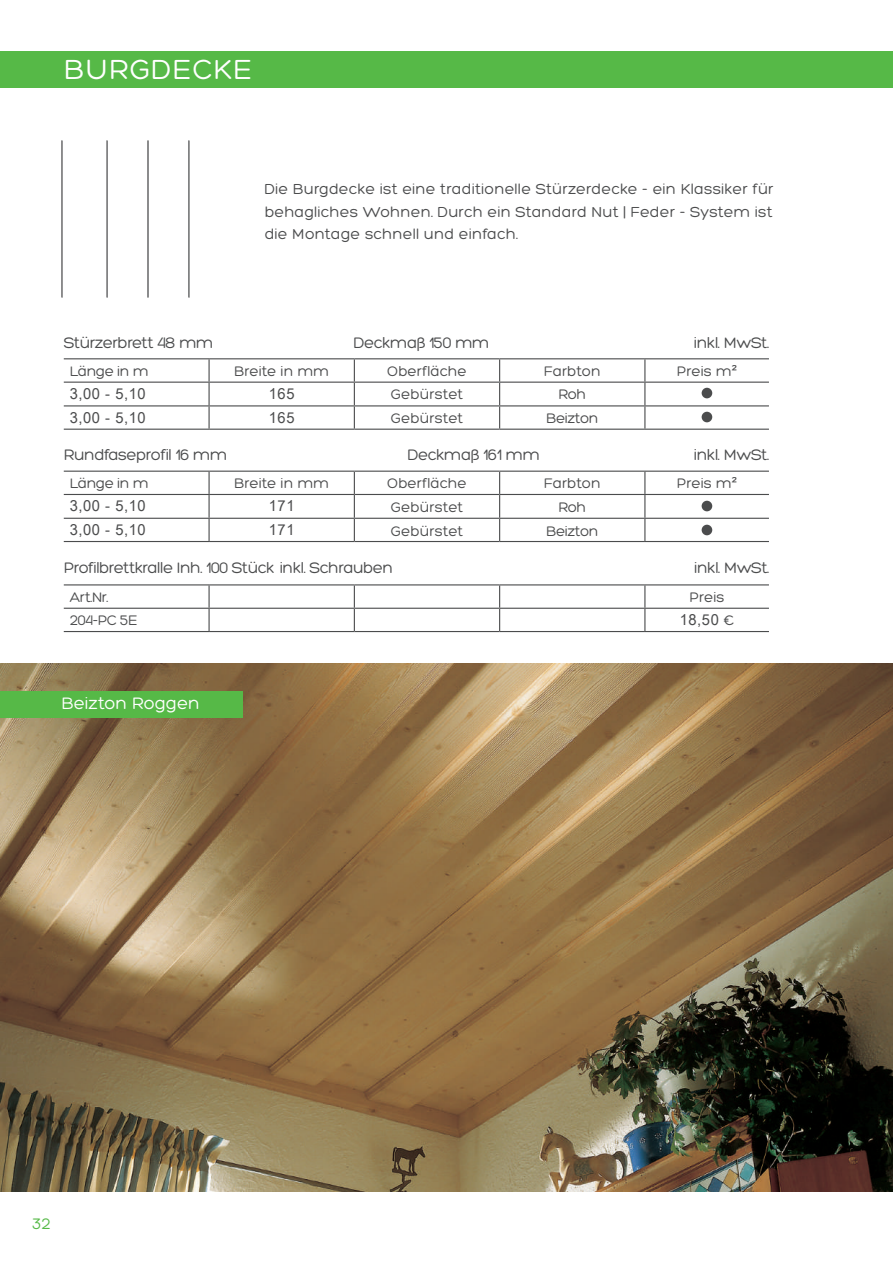
<style>
.page{position:relative;width:893px;height:1263px;background:#fff}
.page>*{position:absolute;margin:0;border:0;box-sizing:border-box;transform-origin:0 0}
.t1{font:30px "Hero";letter-spacing:.03em;color:#fff}
.t2{font:18px "Hero";color:#fff}
.t3{font:16.5px "Hero";letter-spacing:-.03em;color:#4b4c4d}
.t4{font:16.5px "Hero";color:#56b947}
.t5{font:15.75px/22px "Hero";letter-spacing:.01em;color:#4b4c4d;text-align:justify}
.t6{font:15px "Hero";color:#4b4c4d}
.t7{font:15px "Arial Narrow";letter-spacing:.03em;color:#4b4c4d;scale:1.2 1}
.t8{font:15px "Hero";letter-spacing:-.03em;color:#4b4c4d}
.s1{font-family:"Arial"}
.s2{font-family:"Hero"}
</style>
<div class="page">
<svg style="left:147px;top:140px;width:2px;height:158px"></svg>
<svg style="left:106px;top:140px;width:2px;height:158px"></svg>
<svg style="left:188px;top:140px;width:2px;height:158px"></svg>
<img style="left:0;top:663px;width:893px;height:529px">
<hr style="left:64px;top:358px;width:145px;height:1px;background:#4b4c4d">
<hr style="left:209px;top:358px;width:145px;height:1px;background:#4b4c4d">
<hr style="left:208px;top:359px;width:2px;height:23px;background:#4b4c4d">
<hr style="left:354px;top:358px;width:146px;height:1px;background:#4b4c4d">
<hr style="left:500px;top:358px;width:145px;height:1px;background:#4b4c4d">
<hr style="left:645px;top:358px;width:124px;height:1px;background:#4b4c4d">
<hr style="left:64px;top:382px;width:145px;height:1px;background:#4b4c4d">
<hr style="left:209px;top:382px;width:145px;height:1px;background:#4b4c4d">
<hr style="left:208px;top:383px;width:2px;height:22px;background:#4b4c4d">
<hr style="left:354px;top:382px;width:146px;height:1px;background:#4b4c4d">
<hr style="left:500px;top:382px;width:145px;height:1px;background:#4b4c4d">
<hr style="left:645px;top:382px;width:124px;height:1px;background:#4b4c4d">
<hr style="left:64px;top:405px;width:145px;height:1px;background:#4b4c4d">
<hr style="left:209px;top:405px;width:145px;height:1px;background:#4b4c4d">
<hr style="left:208px;top:406px;width:2px;height:23px;background:#4b4c4d">
<hr style="left:354px;top:405px;width:146px;height:1px;background:#4b4c4d">
<svg style="left:354px;top:359px;width:1px;height:70px"></svg>
<hr style="left:500px;top:405px;width:145px;height:1px;background:#4b4c4d">
<svg style="left:499px;top:359px;width:1px;height:70px"></svg>
<hr style="left:645px;top:405px;width:124px;height:1px;background:#4b4c4d">
<svg style="left:644px;top:359px;width:1px;height:70px"></svg>
<hr style="left:64px;top:429px;width:145px;height:1px;background:#4b4c4d">
<hr style="left:209px;top:429px;width:145px;height:1px;background:#4b4c4d">
<hr style="left:354px;top:429px;width:146px;height:1px;background:#4b4c4d">
<hr style="left:500px;top:429px;width:145px;height:1px;background:#4b4c4d">
<hr style="left:645px;top:429px;width:124px;height:1px;background:#4b4c4d">
<hr style="left:64px;top:471px;width:145px;height:1px;background:#4b4c4d">
<hr style="left:209px;top:471px;width:145px;height:1px;background:#4b4c4d">
<hr style="left:208px;top:472px;width:2px;height:22px;background:#4b4c4d">
<hr style="left:354px;top:471px;width:146px;height:1px;background:#4b4c4d">
<hr style="left:500px;top:471px;width:145px;height:1px;background:#4b4c4d">
<hr style="left:645px;top:471px;width:124px;height:1px;background:#4b4c4d">
<hr style="left:64px;top:494px;width:145px;height:1px;background:#4b4c4d">
<hr style="left:209px;top:494px;width:145px;height:1px;background:#4b4c4d">
<hr style="left:208px;top:495px;width:2px;height:23px;background:#4b4c4d">
<hr style="left:354px;top:494px;width:146px;height:1px;background:#4b4c4d">
<hr style="left:500px;top:494px;width:145px;height:1px;background:#4b4c4d">
<hr style="left:645px;top:494px;width:124px;height:1px;background:#4b4c4d">
<hr style="left:64px;top:518px;width:145px;height:1px;background:#4b4c4d">
<hr style="left:209px;top:518px;width:145px;height:1px;background:#4b4c4d">
<hr style="left:208px;top:519px;width:2px;height:22px;background:#4b4c4d">
<hr style="left:354px;top:518px;width:146px;height:1px;background:#4b4c4d">
<svg style="left:354px;top:472px;width:1px;height:69px"></svg>
<hr style="left:500px;top:518px;width:145px;height:1px;background:#4b4c4d">
<svg style="left:499px;top:472px;width:1px;height:69px"></svg>
<hr style="left:645px;top:518px;width:124px;height:1px;background:#4b4c4d">
<svg style="left:644px;top:472px;width:1px;height:69px"></svg>
<hr style="left:64px;top:541px;width:145px;height:1px;background:#4b4c4d">
<hr style="left:209px;top:541px;width:145px;height:1px;background:#4b4c4d">
<hr style="left:354px;top:541px;width:146px;height:1px;background:#4b4c4d">
<hr style="left:500px;top:541px;width:145px;height:1px;background:#4b4c4d">
<hr style="left:645px;top:541px;width:124px;height:1px;background:#4b4c4d">
<hr style="left:64px;top:584px;width:145px;height:1px;background:#4b4c4d">
<hr style="left:209px;top:584px;width:145px;height:1px;background:#4b4c4d">
<hr style="left:208px;top:585px;width:2px;height:23px;background:#4b4c4d">
<hr style="left:354px;top:584px;width:146px;height:1px;background:#4b4c4d">
<hr style="left:500px;top:584px;width:145px;height:1px;background:#4b4c4d">
<hr style="left:645px;top:584px;width:124px;height:1px;background:#4b4c4d">
<hr style="left:64px;top:608px;width:145px;height:1px;background:#4b4c4d">
<hr style="left:209px;top:608px;width:145px;height:1px;background:#4b4c4d">
<hr style="left:208px;top:609px;width:2px;height:22px;background:#4b4c4d">
<hr style="left:354px;top:608px;width:146px;height:1px;background:#4b4c4d">
<svg style="left:354px;top:585px;width:1px;height:46px"></svg>
<hr style="left:500px;top:608px;width:145px;height:1px;background:#4b4c4d">
<svg style="left:499px;top:585px;width:1px;height:46px"></svg>
<hr style="left:645px;top:608px;width:124px;height:1px;background:#4b4c4d">
<svg style="left:644px;top:585px;width:1px;height:46px"></svg>
<hr style="left:64px;top:631px;width:145px;height:1px;background:#4b4c4d">
<hr style="left:209px;top:631px;width:145px;height:1px;background:#4b4c4d">
<hr style="left:354px;top:631px;width:146px;height:1px;background:#4b4c4d">
<hr style="left:500px;top:631px;width:145px;height:1px;background:#4b4c4d">
<hr style="left:645px;top:631px;width:124px;height:1px;background:#4b4c4d">
<svg style="left:61px;top:140px;width:2px;height:158px"></svg>
<div style="left:0;top:691px;width:242px;height:27px;background:#56b947"></div>
<div style="left:0;top:51px;width:893px;height:36px;background:#56b947"></div>
<div style="left:702px;top:388px;width:10px;height:10px;background:#4b4c4d;border-radius:50%"></div>
<div style="left:702px;top:412px;width:10px;height:10px;background:#4b4c4d;border-radius:50%"></div>
<div style="left:702px;top:501px;width:10px;height:10px;background:#4b4c4d;border-radius:50%"></div>
<div style="left:702px;top:525px;width:10px;height:10px;background:#4b4c4d;border-radius:50%"></div>
<h1 class="t1" style="left:64px;top:51px;width:190px">BURGDECKE</h1>
<p class="t5" style="left:265px;top:178px;width:510px">Die Burgdecke ist eine traditionelle Stürzerdecke - ein Klassiker für behagliches Wohnen. Durch ein Standard Nut | Feder - System ist die Montage schnell und einfach.</p>
<p class="t3" style="left:64px;top:332px;width:151px">Stürzerbrett 48 mm</p>
<p class="t3" style="left:354px;top:332px;width:137px">Deckmaß 150 mm</p>
<p class="t3" style="left:694px;top:332px;width:77px">inkl. MwSt.</p>
<p class="t6" style="left:70px;top:362px;width:80px">Länge in m</p>
<p class="t6" style="left:234px;top:362px;width:96px">Breite in mm</p>
<p class="t6" style="left:387px;top:362px;width:81px">Oberfläche</p>
<p class="t6" style="left:544px;top:362px;width:58px">Farbton</p>
<p class="t6" style="left:677px;top:362px;width:61px">Preis m<span class="s1">²</span></p>
<p class="t7" style="left:70px;top:383px;width:65px">3,00 - 5,10</p>
<p class="t7" style="left:269px;top:383px;width:23px">165</p>
<p class="t6" style="left:391px;top:385px;width:74px">Gebürstet</p>
<p class="t6" style="left:558px;top:385px;width:29px">Roh</p>
<p class="t7" style="left:70px;top:407px;width:65px">3,00 - 5,10</p>
<p class="t7" style="left:269px;top:407px;width:23px">165</p>
<p class="t6" style="left:391px;top:409px;width:74px">Gebürstet</p>
<p class="t8" style="left:546px;top:409px;width:54px">Beizton</p>
<p class="t3" style="left:64px;top:445px;width:165px">Rundfaseprofil 16 mm</p>
<p class="t3" style="left:408px;top:445px;width:134px">Deckmaß 161 mm</p>
<p class="t3" style="left:694px;top:445px;width:77px">inkl. MwSt.</p>
<p class="t6" style="left:70px;top:474px;width:80px">Länge in m</p>
<p class="t6" style="left:234px;top:474px;width:96px">Breite in mm</p>
<p class="t6" style="left:387px;top:474px;width:81px">Oberfläche</p>
<p class="t6" style="left:544px;top:474px;width:58px">Farbton</p>
<p class="t6" style="left:677px;top:474px;width:61px">Preis m<span class="s1">²</span></p>
<p class="t7" style="left:70px;top:495px;width:65px">3,00 - 5,10</p>
<p class="t7" style="left:269px;top:495px;width:23px">171</p>
<p class="t6" style="left:391px;top:498px;width:74px">Gebürstet</p>
<p class="t6" style="left:558px;top:498px;width:29px">Roh</p>
<p class="t7" style="left:70px;top:519px;width:65px">3,00 - 5,10</p>
<p class="t7" style="left:269px;top:519px;width:23px">171</p>
<p class="t6" style="left:391px;top:522px;width:74px">Gebürstet</p>
<p class="t8" style="left:546px;top:522px;width:54px">Beizton</p>
<p class="t3" style="left:64px;top:558px;width:331px">Profilbrettkralle Inh. 100 Stück inkl. Schrauben</p>
<p class="t3" style="left:694px;top:558px;width:77px">inkl. MwSt.</p>
<p class="t6" style="left:70px;top:588px;width:40px">Art.Nr.</p>
<p class="t6" style="left:689px;top:588px;width:36px">Preis</p>
<p class="t6" style="left:70px;top:612px;width:69px">204-PC 5E</p>
<p class="t7" style="left:680px;top:609px;width:47px">18,50 <span class="s2">€</span></p>
<p class="t2" style="left:61px;top:692px;width:140px">Beizton Roggen</p>
<p class="t4" style="left:32px;top:1214px;width:20px">32</p>
</div>
